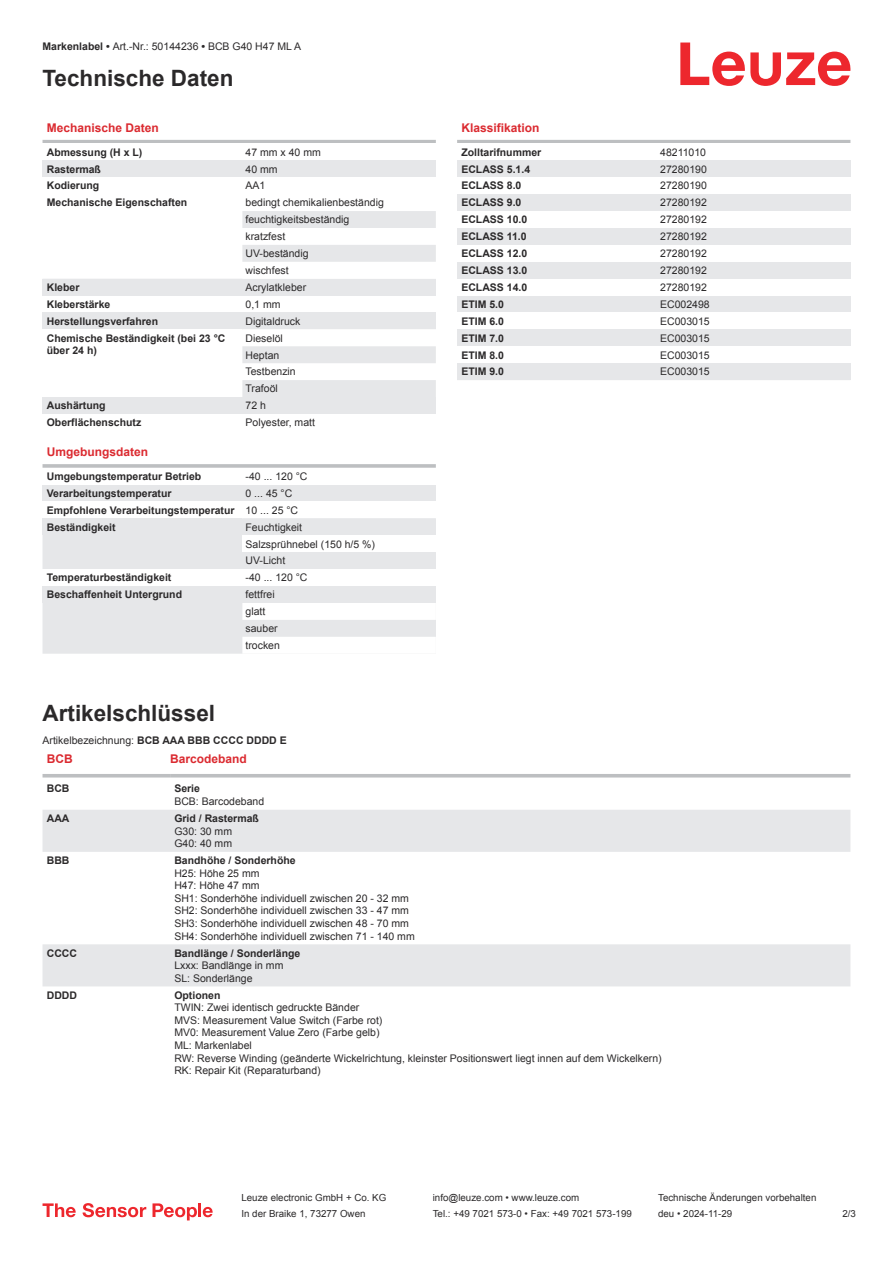
<style>
.page{position:relative;width:893px;height:1263px;background:#fff}
.page>*{position:absolute;margin:0;border:0;box-sizing:border-box;transform-origin:0 0}
.t1{font:700 22.5px "Arial";color:#2b292a}
.t2{font:700 12px "Arial";color:#db2a30}
.t3{font:10.5px/17px "Arial";color:#2b292a}
.t4{font:700 10.5px/17px "Arial";color:#2b292a}
.t5{font:9.75px "Arial";color:#2b292a}
.s1{font-weight:700}
.s2{font-weight:400}
</style>
<div class="page">
<svg style="left:680px;top:43px;width:170px;height:43px"></svg>
<div style="left:43px;top:535px;width:199px;height:119px;background:#e6e7e9"></div>
<hr style="left:43px;top:140px;width:393px;height:3px;background:#bdbfc1">
<div style="left:43px;top:160px;width:199px;height:17px;background:#e6e7e9"></div>
<div style="left:242px;top:160px;width:194px;height:17px;background:#e6e7e9"></div>
<svg style="left:242px;top:211px;width:194px;height:51px"></svg>
<div style="left:43px;top:279px;width:199px;height:17px;background:#e6e7e9"></div>
<div style="left:242px;top:279px;width:194px;height:17px;background:#e6e7e9"></div>
<div style="left:43px;top:312px;width:199px;height:17px;background:#e6e7e9"></div>
<div style="left:242px;top:312px;width:194px;height:17px;background:#e6e7e9"></div>
<svg style="left:242px;top:346px;width:194px;height:51px"></svg>
<div style="left:43px;top:397px;width:199px;height:17px;background:#e6e7e9"></div>
<div style="left:242px;top:397px;width:194px;height:17px;background:#e6e7e9"></div>
<hr style="left:43px;top:464px;width:393px;height:4px;background:#c5c7c9">
<div style="left:43px;top:485px;width:199px;height:16px;background:#e6e7e9"></div>
<div style="left:242px;top:485px;width:194px;height:16px;background:#e6e7e9"></div>
<div style="left:43px;top:518px;width:199px;height:17px;background:#e6e7e9"></div>
<div style="left:242px;top:518px;width:194px;height:51px;background:#e6e7e9"></div>
<div style="left:242px;top:535px;width:194px;height:17px;background:#fff"></div>
<div style="left:43px;top:569px;width:199px;height:17px;background:#fff"></div>
<div style="left:43px;top:586px;width:199px;height:17px;background:#e6e7e9"></div>
<svg style="left:242px;top:586px;width:194px;height:68px"></svg>
<svg style="left:43px;top:777px;width:807px;height:210px"></svg>
<svg style="left:43px;top:810px;width:807px;height:176px"></svg>
<hr style="left:43px;top:774px;width:127px;height:3px;background:#bdbfc1">
<hr style="left:170px;top:774px;width:680px;height:3px;background:#bdbfc1">
<hr style="left:457px;top:140px;width:393px;height:3px;background:#bdbfc1">
<div style="left:457px;top:160px;width:200px;height:17px;background:#e6e7e9"></div>
<div style="left:657px;top:160px;width:193px;height:17px;background:#e6e7e9"></div>
<div style="left:457px;top:194px;width:200px;height:17px;background:#e6e7e9"></div>
<div style="left:657px;top:194px;width:193px;height:17px;background:#e6e7e9"></div>
<div style="left:457px;top:228px;width:200px;height:17px;background:#e6e7e9"></div>
<div style="left:657px;top:228px;width:193px;height:17px;background:#e6e7e9"></div>
<div style="left:457px;top:262px;width:200px;height:17px;background:#e6e7e9"></div>
<div style="left:657px;top:262px;width:193px;height:17px;background:#e6e7e9"></div>
<div style="left:457px;top:296px;width:200px;height:16px;background:#e6e7e9"></div>
<div style="left:657px;top:296px;width:193px;height:16px;background:#e6e7e9"></div>
<div style="left:457px;top:329px;width:200px;height:17px;background:#e6e7e9"></div>
<div style="left:657px;top:329px;width:193px;height:17px;background:#e6e7e9"></div>
<div style="left:457px;top:363px;width:200px;height:17px;background:#e6e7e9"></div>
<div style="left:657px;top:363px;width:193px;height:17px;background:#e6e7e9"></div>
<svg style="left:43px;top:1203px;width:33px;height:14px"></svg>
<svg style="left:83px;top:1203px;width:63px;height:14px"></svg>
<svg style="left:153px;top:1203px;width:44px;height:17px"></svg>
<hr style="left:198px;top:1203px;width:3px;height:14px;background:#ed272d">
<svg style="left:203px;top:1207px;width:10px;height:10px"></svg>
<p class="t3" style="left:43px;top:39px;width:260px"><span class="s1">Markenlabel •</span> Art.-Nr.: 50144236 <span class="s1">•</span> BCB G40 H47 ML A</p>
<h1 class="t1" style="left:43px;top:70px;width:192px">Technische Daten</h1>
<p class="t2" style="left:47px;top:123px;width:114px">Mechanische Daten</p>
<p class="t4" style="left:47px;top:144px;width:97px">Abmessung (H x L)</p>
<p class="t3" style="left:246px;top:144px;width:77px">47 mm x 40 mm</p>
<p class="t4" style="left:47px;top:161px;width:56px">Rastermaß</p>
<p class="t3" style="left:246px;top:161px;width:34px">40 mm</p>
<p class="t4" style="left:47px;top:178px;width:54px">Kodierung</p>
<p class="t3" style="left:246px;top:178px;width:21px">AA1</p>
<p class="t4" style="left:47px;top:195px;width:142px">Mechanische Eigenschaften</p>
<p class="t3" style="left:246px;top:195px;width:140px">bedingt chemikalienbeständig feuchtigkeitsbeständig kratzfest<br>UV-beständig<br>wischfest</p>
<p class="t4" style="left:47px;top:280px;width:34px">Kleber</p>
<p class="t3" style="left:246px;top:280px;width:62px">Acrylatkleber</p>
<p class="t4" style="left:47px;top:297px;width:65px">Kleberstärke</p>
<p class="t3" style="left:246px;top:297px;width:37px">0,1 mm</p>
<p class="t4" style="left:47px;top:313px;width:113px">Herstellungsverfahren</p>
<p class="t3" style="left:246px;top:313px;width:56px">Digitaldruck</p>
<p class="t4" style="left:47px;top:333px;width:180px;line-height:12.6px">Chemische Beständigkeit (bei 23 °C über 24 h)</p>
<p class="t3" style="left:246px;top:330px;width:52px">Dieselöl<br>Heptan<br>Testbenzin<br>Trafoöl</p>
<p class="t4" style="left:47px;top:398px;width:60px">Aushärtung</p>
<p class="t3" style="left:246px;top:398px;width:22px">72 h</p>
<p class="t4" style="left:47px;top:415px;width:96px">Oberflächenschutz</p>
<p class="t3" style="left:246px;top:415px;width:71px">Polyester, matt</p>
<p class="t2" style="left:47px;top:448px;width:103px">Umgebungsdaten</p>
<p class="t4" style="left:47px;top:469px;width:156px">Umgebungstemperatur Betrieb</p>
<p class="t3" style="left:246px;top:469px;width:63px">-40 ... 120 °C</p>
<p class="t4" style="left:47px;top:486px;width:126px">Verarbeitungstemperatur</p>
<p class="t4" style="left:47px;top:486px;width:253px;text-indent:199px"><span class="s2">0 ... 45 °C<br></span>Empfohlene Verarbeitungstemperatur <span class="s2">10 ... 25 °C<br></span>Beständigkeit</p>
<p class="t3" style="left:246px;top:519px;width:131px">Feuchtigkeit<br>Salzsprühnebel (150 h/5 %)<br>UV-Licht</p>
<p class="t4" style="left:47px;top:570px;width:126px">Temperaturbeständigkeit</p>
<p class="t3" style="left:246px;top:570px;width:63px">-40 ... 120 °C</p>
<p class="t4" style="left:47px;top:587px;width:137px">Beschaffenheit Untergrund</p>
<p class="t3" style="left:246px;top:587px;width:36px">fettfrei glatt sauber trocken</p>
<p class="t2" style="left:461px;top:123px;width:80px">Klassifikation</p>
<p class="t4" style="left:461px;top:144px;width:81px">Zolltarifnummer</p>
<p class="t3" style="left:660px;top:144px;width:47px">48211010</p>
<p class="t4" style="left:461px;top:161px;width:70px">ECLASS 5.1.4</p>
<p class="t3" style="left:660px;top:161px;width:48px">27280190</p>
<p class="t4" style="left:461px;top:178px;width:62px">ECLASS 8.0</p>
<p class="t3" style="left:660px;top:178px;width:48px">27280190</p>
<p class="t4" style="left:461px;top:195px;width:62px">ECLASS 9.0</p>
<p class="t3" style="left:660px;top:195px;width:48px">27280192</p>
<p class="t4" style="left:461px;top:212px;width:67px">ECLASS 10.0</p>
<p class="t3" style="left:660px;top:212px;width:48px">27280192</p>
<p class="t4" style="left:461px;top:229px;width:67px">ECLASS 11.0</p>
<p class="t3" style="left:660px;top:229px;width:48px">27280192</p>
<p class="t4" style="left:461px;top:246px;width:67px">ECLASS 12.0</p>
<p class="t3" style="left:660px;top:246px;width:48px">27280192</p>
<p class="t4" style="left:461px;top:263px;width:67px">ECLASS 13.0</p>
<p class="t3" style="left:660px;top:263px;width:48px">27280192</p>
<p class="t4" style="left:461px;top:280px;width:67px">ECLASS 14.0</p>
<p class="t3" style="left:660px;top:280px;width:48px">27280192</p>
<p class="t4" style="left:461px;top:297px;width:44px">ETIM 5.0</p>
<p class="t3" style="left:660px;top:297px;width:51px">EC002498</p>
<p class="t4" style="left:461px;top:313px;width:44px">ETIM 6.0</p>
<p class="t3" style="left:660px;top:313px;width:51px">EC003015</p>
<p class="t4" style="left:461px;top:330px;width:44px">ETIM 7.0</p>
<p class="t3" style="left:660px;top:330px;width:51px">EC003015</p>
<p class="t4" style="left:461px;top:347px;width:44px">ETIM 8.0</p>
<p class="t3" style="left:660px;top:347px;width:51px">EC003015</p>
<p class="t4" style="left:461px;top:364px;width:44px">ETIM 9.0</p>
<p class="t3" style="left:660px;top:364px;width:51px">EC003015</p>
<h1 class="t1" style="left:43px;top:704px;width:174px">Artikelschlüssel</h1>
<p class="t2" style="left:47px;top:754px;width:27px">BCB</p>
<p class="t2" style="left:170px;top:754px;width:78px">Barcodeband</p>
<p class="t4" style="left:47px;top:781px;width:24px">BCB</p>
<p class="t4" style="left:174px;top:781px;width:27px">Serie</p>
<p class="t3" style="left:174px;top:794px;width:91px">BCB: Barcodeband</p>
<p class="t4" style="left:47px;top:811px;width:24px">AAA</p>
<p class="t4" style="left:174px;top:811px;width:86px">Grid / Rastermaß</p>
<p class="t3" style="left:174px;top:825px;width:59px;line-height:12.6px">G30: 30 mm<br>G40: 40 mm</p>
<p class="t4" style="left:47px;top:853px;width:24px">BBB</p>
<p class="t4" style="left:174px;top:853px;width:123px">Bandhöhe / Sonderhöhe</p>
<p class="t3" style="left:174px;top:868px;width:242px;line-height:12.6px">H25: Höhe 25 mm<br>H47: Höhe 47 mm<br>SH1: Sonderhöhe individuell zwischen 20 - 32 mm SH2: Sonderhöhe individuell zwischen 33 - 47 mm SH3: Sonderhöhe individuell zwischen 48 - 70 mm SH4: Sonderhöhe individuell zwischen 71 - 140 mm</p>
<p class="t4" style="left:47px;top:945px;width:32px">CCCC</p>
<p class="t4" style="left:174px;top:945px;width:128px">Bandlänge / Sonderlänge</p>
<p class="t3" style="left:174px;top:960px;width:111px;line-height:12.6px">Lxxx: Bandlänge in mm<br>SL: Sonderlänge</p>
<p class="t4" style="left:47px;top:987px;width:32px">DDDD</p>
<p class="t4" style="left:174px;top:987px;width:48px">Optionen</p>
<p class="t3" style="left:174px;top:1002px;width:489px;line-height:12.6px">TWIN: Zwei identisch gedruckte Bänder<br>MVS: Measurement Value Switch (Farbe rot)<br>MV0: Measurement Value Zero (Farbe gelb)<br>ML: Markenlabel<br>RW: Reverse Winding (geänderte Wickelrichtung, kleinster Positionswert liegt innen auf dem Wickelkern)<br>RK: Repair Kit (Reparaturband)</p>
<p class="t3" style="left:43px;top:732px;width:246px">Artikelbezeichnung: <span class="s1">BCB AAA BBB CCCC DDDD E</span></p>
<p class="t5" style="left:241px;top:1194px;width:146px">Leuze electronic GmbH + Co. KG</p>
<p class="t5" style="left:433px;top:1194px;width:148px">info@leuze.com • www.leuze.com</p>
<p class="t5" style="left:658px;top:1194px;width:160px">Technische Änderungen vorbehalten</p>
<p class="t5" style="left:241px;top:1210px;width:126px">In der Braike 1, 73277 Owen</p>
<p class="t5" style="left:433px;top:1210px;width:201px">Tel.: +49 7021 573-0 • Fax: +49 7021 573-199</p>
<p class="t5" style="left:658px;top:1210px;width:76px">deu • 2024-11-29</p>
<p class="t5" style="left:842px;top:1210px;width:15px">2 /3</p>
</div>
